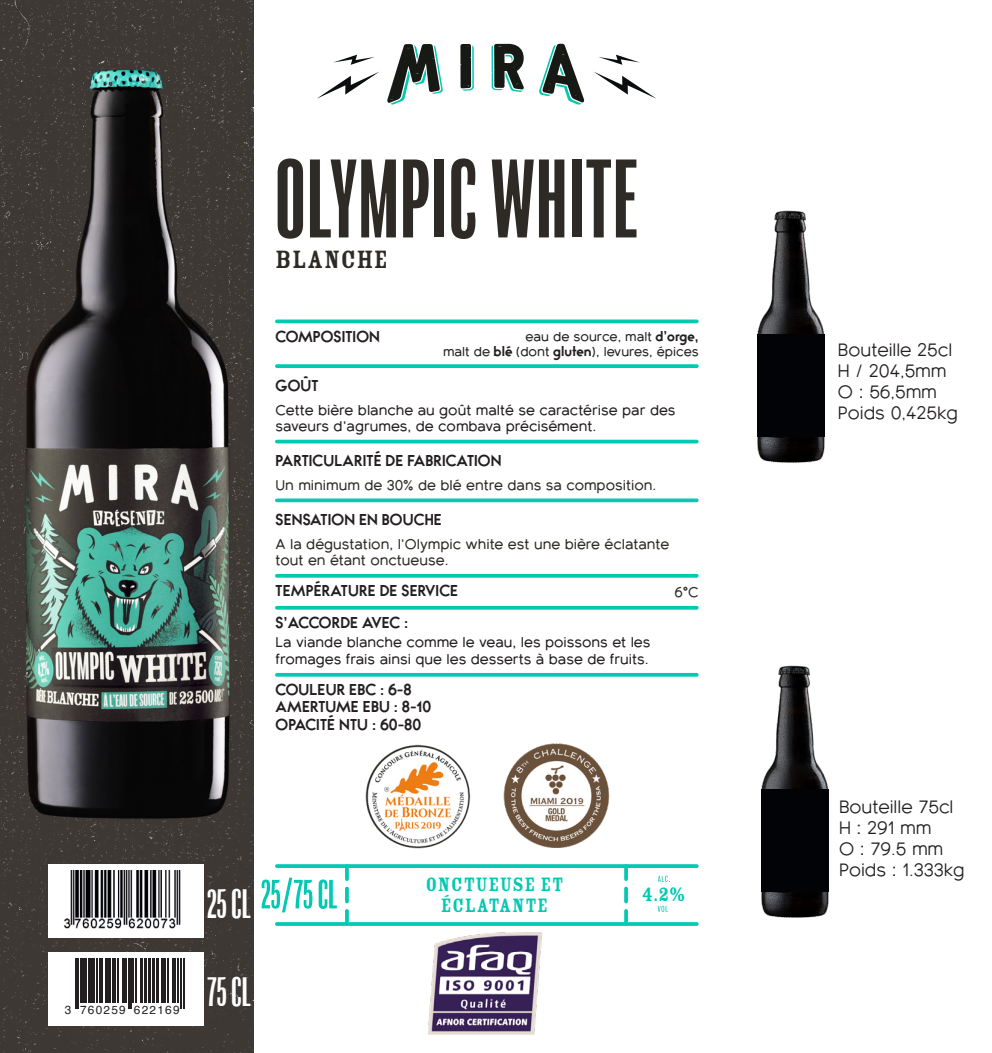
<style>
.page{position:relative;width:992px;height:1053px;background:#fff}
.page>*{position:absolute;margin:0;border:0;box-sizing:border-box;transform-origin:0 0}
.nom_bière{font:extra-condensed 102.5px "Balboa W05";letter-spacing:.01em;color:#2e2a25}
.infos_ingrédients{font:extra-condensed 37.5px "Balboa W05";color:#fff}
.t1{font:27.5px "Rosewood Std Fill";letter-spacing:.01em;color:#2e2a25}
.t2{font:21.25px/21.2px "Rosewood Std Fill";letter-spacing:.02em;color:#04c8b1;text-align:center}
.infos_ingrédients-2{font:17.5px "Bambino New";color:#231f20}
.t3{font:600 13.75px/16.5px "Bambino New";color:#231f20}
.sous_titres{font:700 13.75px "Bambino";letter-spacing:.01em;color:#231f20}
.t4{font:600 13.75px/16.5px "Bambino New";color:#2e2a25}
.sous_titres-2{font:700 13.75px "Bambino";letter-spacing:-.02em;color:#231f20}
.infos_ingrédients-3{font:600 12.5px "Bambino New";color:#231f20}
.t5{font:11.75px "Helvetica";letter-spacing:.105em;color:#231f20}
.s1{font-family:"Bambino";font-weight:700}
</style>
<div class="page">
<svg style="left:460px;top:44px;width:13px;height:47px"></svg>
<svg style="left:491px;top:44px;width:33px;height:48px"></svg>
<svg style="left:539px;top:44px;width:45px;height:61px"></svg>
<svg style="left:387px;top:44px;width:56px;height:61px"></svg>
<div style="left:0;top:0;width:253px;height:1052px;background:#3e3835"></div>
<img style="left:10px;top:23px;width:228px;height:832px">
<div style="left:48px;top:952px;width:156px;height:73px;background:#fff"></div>
<hr style="left:75px;top:958px;width:2px;height:50px;background:#231f20">
<hr style="left:78px;top:958px;width:1px;height:50px;background:#231f20">
<hr style="left:80px;top:958px;width:3px;height:44px;background:#231f20">
<hr style="left:85px;top:958px;width:2px;height:44px;background:#231f20">
<hr style="left:88px;top:958px;width:1px;height:44px;background:#231f20">
<div style="left:90px;top:958px;width:5px;height:44px;background:#231f20"></div>
<hr style="left:96px;top:958px;width:1px;height:44px;background:#231f20">
<hr style="left:99px;top:958px;width:4px;height:44px;background:#231f20">
<hr style="left:105px;top:958px;width:2px;height:44px;background:#231f20">
<hr style="left:109px;top:958px;width:2px;height:44px;background:#231f20">
<hr style="left:112px;top:958px;width:3px;height:44px;background:#231f20">
<hr style="left:118px;top:958px;width:1px;height:44px;background:#231f20">
<hr style="left:122px;top:958px;width:1px;height:44px;background:#231f20">
<hr style="left:125px;top:958px;width:2px;height:44px;background:#231f20">
<hr style="left:128px;top:958px;width:1px;height:50px;background:#231f20">
<hr style="left:130px;top:958px;width:1px;height:50px;background:#231f20">
<hr style="left:133px;top:958px;width:1px;height:44px;background:#231f20">
<hr style="left:135px;top:958px;width:1px;height:44px;background:#231f20">
<hr style="left:141px;top:958px;width:2px;height:44px;background:#231f20">
<hr style="left:144px;top:958px;width:2px;height:44px;background:#231f20">
<hr style="left:149px;top:958px;width:2px;height:44px;background:#231f20">
<hr style="left:152px;top:958px;width:2px;height:44px;background:#231f20">
<hr style="left:157px;top:958px;width:2px;height:44px;background:#231f20">
<hr style="left:161px;top:958px;width:3px;height:44px;background:#231f20">
<hr style="left:165px;top:958px;width:1px;height:44px;background:#231f20">
<hr style="left:167px;top:958px;width:1px;height:44px;background:#231f20">
<hr style="left:173px;top:958px;width:3px;height:44px;background:#231f20">
<hr style="left:177px;top:958px;width:1px;height:44px;background:#231f20">
<hr style="left:181px;top:958px;width:1px;height:50px;background:#231f20">
<hr style="left:183px;top:958px;width:1px;height:50px;background:#231f20">
<div style="left:48px;top:864px;width:156px;height:73px;background:#fff"></div>
<img style="left:63px;top:870px;width:118px;height:59px">
<svg style="left:277px;top:319px;width:419px;height:4px;fill:#04c8b1"></svg>
<svg style="left:277px;top:364px;width:419px;height:4px;fill:#04c8b1"></svg>
<svg style="left:277px;top:498px;width:419px;height:4px;fill:#04c8b1"></svg>
<svg style="left:277px;top:439px;width:419px;height:4px;fill:#04c8b1"></svg>
<hr style="left:277px;top:574px;width:419px;height:3px;background:#04c8b1">
<hr style="left:277px;top:606px;width:419px;height:3px;background:#04c8b1">
<hr style="left:277px;top:673px;width:419px;height:3px;background:#04c8b1">
<svg style="left:345px;top:867px;width:3px;height:55px"></svg>
<svg style="left:624px;top:867px;width:3px;height:55px"></svg>
<hr style="left:277px;top:864px;width:419px;height:3px;background:#04c8b1">
<hr style="left:277px;top:922px;width:419px;height:3px;background:#04c8b1">
<img style="left:428px;top:932px;width:114px;height:102px">
<svg style="left:261px;top:877px;width:75px;height:35px"></svg>
<svg style="left:658px;top:875px;width:10px;height:6px"></svg>
<svg style="left:657px;top:905px;width:10px;height:6px"></svg>
<svg style="left:317px;top:72px;width:62px;height:27px"></svg>
<svg style="left:594px;top:72px;width:62px;height:27px"></svg>
<svg style="left:599px;top:55px;width:40px;height:10px"></svg>
<svg style="left:333px;top:55px;width:41px;height:10px"></svg>
<img style="left:503px;top:743px;width:106px;height:104px">
<img style="left:365px;top:744px;width:106px;height:105px">
<img style="left:757px;top:210px;width:68px;height:253px">
<div style="left:756px;top:333px;width:67px;height:103px;background:#020306"></div>
<img style="left:761px;top:665px;width:68px;height:253px">
<div style="left:761px;top:789px;width:67px;height:102px;background:#020306"></div>
<p class="nom_bière" style="left:275px;top:143px;width:364px">OLYMPIC WHITE</p>
<p class="t1" style="left:275px;top:245px;width:114px">blANCHE</p>
<p class="sous_titres" style="left:275px;top:329px;width:106px">COMPOSITION</p>
<p class="sous_titres" style="left:275px;top:378px;width:44px">GOÛT</p>
<p class="infos_ingrédients-3" style="left:525px;top:326px;width:174px">eau de source, malt <span class="s1">d’orge,</span></p>
<p class="infos_ingrédients-3" style="left:443px;top:341px;width:257px">malt de <span class="s1">blé</span> (dont <span class="s1">gluten</span>), levures, épices</p>
<p class="t3" style="left:275px;top:400px;width:401px">Cette bière blanche au goût malté se caractérise par des saveurs d’agrumes, de combava précisément.</p>
<p class="sous_titres" style="left:275px;top:453px;width:227px">PARTICULARITÉ DE FABRICATION</p>
<p class="t4" style="left:275px;top:475px;width:382px">Un minimum de 30% de blé entre dans sa composition.</p>
<p class="sous_titres" style="left:275px;top:512px;width:168px">SENSATION EN BOUCHE</p>
<p class="t4" style="left:275px;top:534px;width:395px">A la dégustation, l’Olympic white est une bière éclatante tout en étant onctueuse.</p>
<p class="sous_titres" style="left:275px;top:583px;width:184px">TEMPÉRATURE DE SERVICE</p>
<p class="sous_titres-2" style="left:275px;top:615px;width:134px">S’ACCORDE AVEC :</p>
<p class="t3" style="left:275px;top:632px;width:376px">La viande blanche comme le veau, les poissons et les</p>
<p class="t3" style="left:275px;top:649px;width:374px">fromages frais ainsi que les desserts à base de fruits.</p>
<p class="sous_titres" style="left:275px;top:682px;width:137px">COULEUR EBC : 6-8</p>
<p class="sous_titres" style="left:275px;top:699px;width:157px">AMERTUME EBU : 8-10</p>
<p class="sous_titres" style="left:275px;top:717px;width:147px">OPACITÉ NTU : 60-80</p>
<p class="t4" style="left:674px;top:582px;width:26px">6°C</p>
<p class="t5" style="left:65px;top:1000px;width:116px">3 760259 622169</p>
<p class="infos_ingrédients" style="left:207px;top:883px;width:45px">25 CL</p>
<p class="infos_ingrédients" style="left:207px;top:971px;width:45px">75 CL</p>
<p class="t2" style="left:425px;top:873px;width:139px">ONCTUEUSE ET<br>ÉCLATANTE</p>
<p class="t2" style="left:641px;top:883px;width:45px">4.2%</p>
<p class="infos_ingrédients-2" style="left:837px;top:335px;width:116px">Bouteille 25cl</p>
<p class="infos_ingrédients-2" style="left:837px;top:356px;width:110px">H / 204,5mm</p>
<p class="infos_ingrédients-2" style="left:837px;top:377px;width:100px">O : 56,5mm</p>
<p class="infos_ingrédients-2" style="left:837px;top:398px;width:121px">Poids 0,425kg</p>
<p class="infos_ingrédients-2" style="left:838px;top:791px;width:116px">Bouteille 75cl</p>
<p class="infos_ingrédients-2" style="left:838px;top:812px;width:94px">H : 291 mm</p>
<p class="infos_ingrédients-2" style="left:838px;top:833px;width:106px">O : 79.5 mm</p>
<p class="infos_ingrédients-2" style="left:838px;top:854px;width:127px">Poids : 1.333kg</p>
</div>
